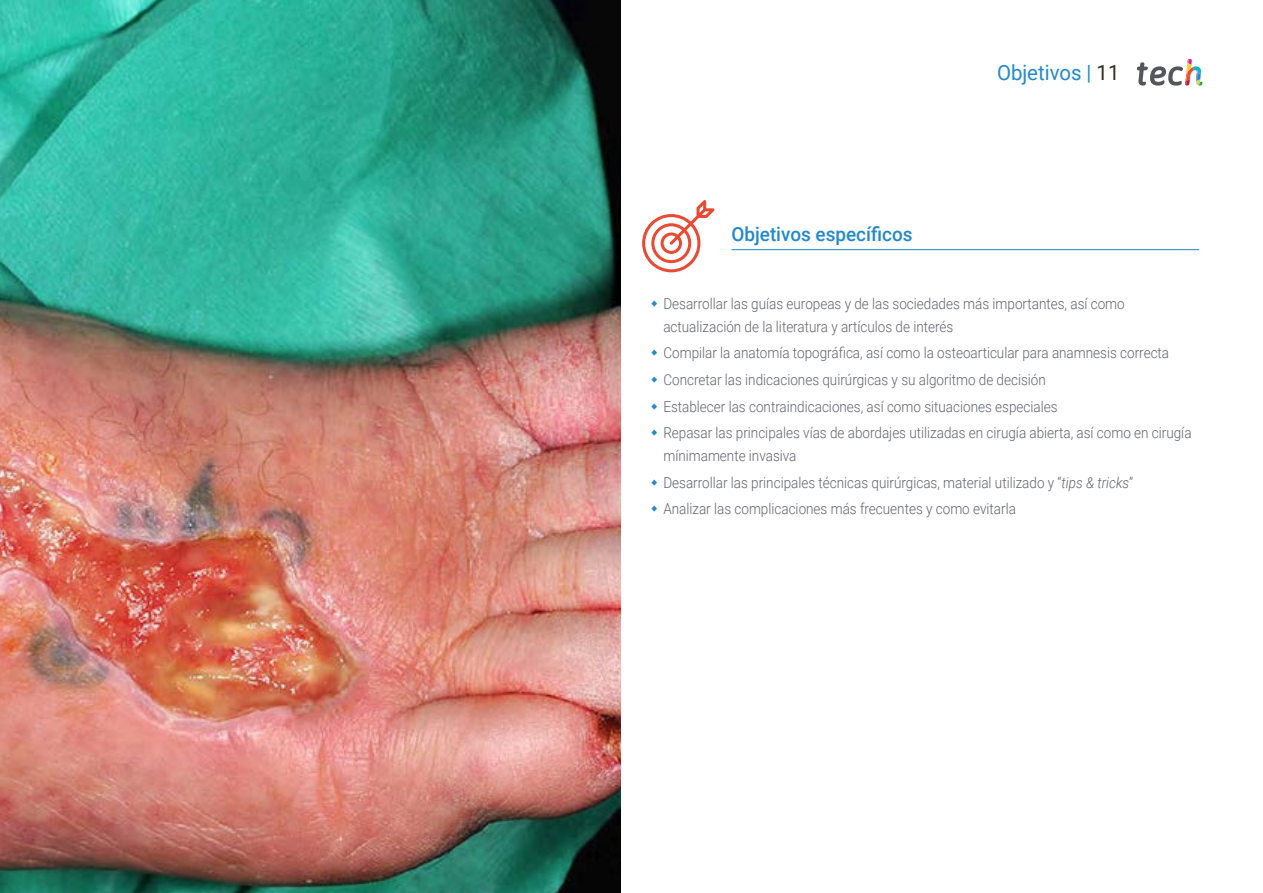
<style>
.page{position:relative;width:1263px;height:893px;background:#fff}
.page>*{position:absolute;margin:0;border:0;box-sizing:border-box;transform-origin:0 0}
.t1{font:21px "Roboto";color:#2488c9}
.t2{font:500 19.5px "Roboto";color:#2488c9}
.t3{font:300 15px/26.7px "Roboto";color:#61646a;scale:.9 1}
.s1{color:#312e20}
.s2{font-style:italic}
</style>
<div class="page">
<img style="left:0;top:0;width:621px;height:893px">
<svg style="left:1137px;top:59px;width:65px;height:27px"></svg>
<svg style="left:642px;top:200px;width:72px;height:72px"></svg>
<hr style="left:731px;top:249px;width:468px;height:1px;background:#2488c9">
<h2 class="t2" style="left:731px;top:221px;width:183px">Objetivos específicos</h2>
<h1 class="t1" style="left:997px;top:57px;width:124px">Objetivos | <span class="s1">11</span></h1>
<p class="t3" style="left:663px;top:292px;width:514px;line-height:22.5px">Desarrollar las guías europeas y de las sociedades más importantes, así como actualización de la literatura y artículos de interés</p>
<p class="t3" style="left:663px;top:339px;width:588px">Compilar la anatomía topográfica, así como la osteoarticular para anamnesis correcta Concretar las indicaciones quirúrgicas y su algoritmo de decisión<br>Establecer las contraindicaciones, así como situaciones especiales<br>Repasar las principales vías de abordajes utilizadas en cirugía abierta, así como en cirugía</p>
<p class="t3" style="left:663px;top:442px;width:524px">mínimamente invasiva<br>Desarrollar las principales técnicas quirúrgicas, material utilizado y “<span class="s2">tips &amp; tricks</span>”<br>Analizar las complicaciones más frecuentes y como evitarla</p>
</div>
